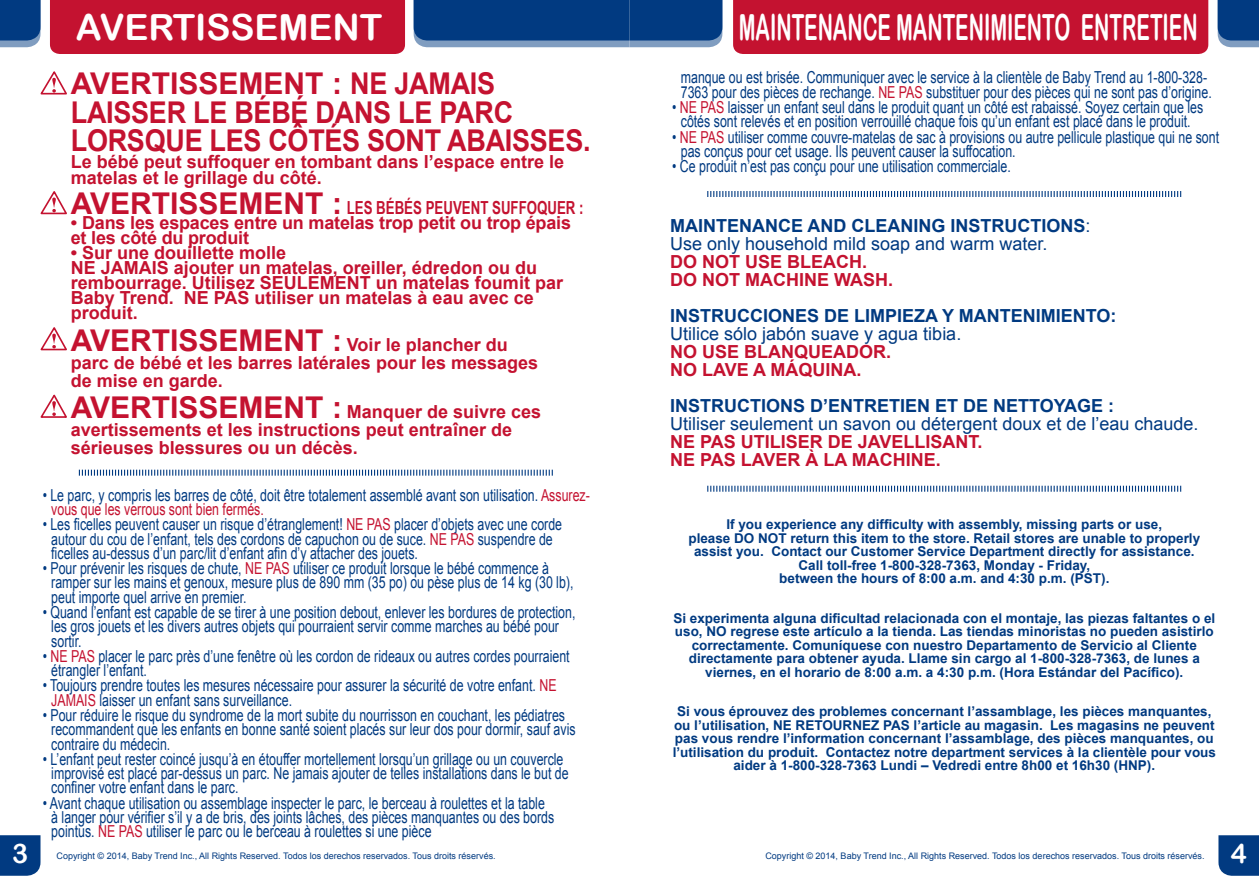
<style>
.page{position:relative;width:1259px;height:893px;background:#fff}
.page>*{position:absolute;margin:0;border:0;box-sizing:border-box;transform-origin:0 0}
.t1{font:36px "Arial Rounded MT Bold";color:#fff;scale:.56 1}
.t2{font:36px "Arial Rounded MT Bold";color:#fff}
.t3{font:700 30px/28.5px "Arial";letter-spacing:-.01em;color:#c41230}
.t4{font:27px "Arial Rounded MT Bold";color:#fff}
.t5{font:700 18px/18px "Arial";color:#c41230}
.t6{font:18px/18px "Arial";color:#013a81}
.t7{font:700 18px "Arial";color:#013a81}
.t8{font:700 18px "Arial Narrow";color:#c41230;scale:.9 1}
.t9{font:16.5px/14.2px "Arial";color:#013a81;scale:.75 1}
.t10{font:700 13.5px/13.5px "Arial";color:#013a81;text-align:center}
.t11{font:9px "Arial";color:#013a81}
.s1{font-family:"Arial";font-size:30px}
.s2{font-size:30px}
.s3{color:#c41230}
.s4{font-weight:700}
</style>
<div class="page">
<svg style="left:0;top:0;width:40px;height:47px"></svg>
<div style="left:0;top:835px;width:40px;height:41px;background:#013a81"></div>
<svg style="left:1217px;top:0;width:42px;height:47px"></svg>
<svg style="left:1218px;top:835px;width:41px;height:41px"></svg>
<div style="left:733px;top:0;width:475px;height:54px;background:#c41230"></div>
<div style="left:50px;top:0;width:355px;height:54px;background:#c41230"></div>
<svg style="left:414px;top:0;width:308px;height:47px"></svg>
<svg style="left:79px;top:470px;width:474px;height:6px"></svg>
<svg style="left:707px;top:191px;width:474px;height:6px"></svg>
<svg style="left:707px;top:486px;width:474px;height:6px"></svg>
<svg style="left:40px;top:71px;width:27px;height:24px"></svg>
<svg style="left:40px;top:191px;width:27px;height:24px"></svg>
<svg style="left:40px;top:327px;width:27px;height:24px"></svg>
<svg style="left:40px;top:394px;width:27px;height:24px"></svg>
<h1 class="t2" style="left:76px;top:6px;width:308px">AVERTISSEMENT</h1>
<h1 class="t1" style="left:739px;top:6px;width:821px">MAINTENANCE MANTENIMIENTO ENTRETIEN</h1>
<h2 class="t3" style="left:71px;top:71px;width:521px">AVERTISSEMENT : NE JAMAIS<br>LAISSER LE BÉBÉ DANS LE PARC<br>LORSQUE LES CÔTÉS SONT ABAISSES.</h2>
<p class="t5" style="left:71px;top:154px;width:495px;line-height:16.5px">Le bébé peut suffoquer en tombant dans l’espace entre le matelas et le grillage du côté.</p>
<p class="t8" style="left:71px;top:194px;width:571px"><span class="s1">AVERTISSEMENT :</span> LES BÉBÉS PEUVENT SUFFOQUER :</p>
<p class="t5" style="left:71px;top:216px;width:502px;line-height:15px">• Dans les espaces entre un matelas trop petit ou trop épais et les côté du produit</p>
<p class="t5" style="left:71px;top:246px;width:494px;line-height:15px">• Sur une douillette molle<br>NE JAMAIS ajouter un matelas, oreiller, édredon ou du rembourrage. Utilisez SEULEMENT un matelas foumit par Baby Trend. NE PAS utiliser un matelas à eau avec ce produit.</p>
<p class="t5" style="left:71px;top:336px;width:469px"><span class="s2">AVERTISSEMENT :</span> Voir le plancher du parc de bébé et les barres latérales pour les messages de mise en garde.</p>
<p class="t5" style="left:71px;top:404px;width:472px"><span class="s2">AVERTISSEMENT :</span> Manquer de suivre ces avertissements et les instructions peut entraîner de sérieuses blessures ou un décès.</p>
<p class="t9" style="left:51px;top:488px;width:719px;text-indent:-9px">• Le parc, y compris les barres de côté, doit être totalement assemblé avant son utilisation. <span class="s3">Assurez&shy;vous que les verrous sont bien fermés.</span></p>
<p class="t9" style="left:51px;top:518px;width:682px;text-indent:-9px">• Les ficelles peuvent causer un risque d’étranglement! <span class="s3">NE PAS</span> placer d’objets avec une corde autour du cou de l’enfant, tels des cordons de capuchon ou de suce. <span class="s3">NE PAS</span> suspendre de ficelles au-dessus d’un parc/lit d’enfant afin d’y attacher des jouets.</p>
<p class="t9" style="left:51px;top:561px;width:698px;text-indent:-9px">• Pour prévenir les risques de chute, <span class="s3">NE PAS</span> utiliser ce produit lorsque le bébé commence à ramper sur les mains et genoux, mesure plus de 890 mm (35 po) ou pèse plus de 14 kg (30 lb), peut importe quel arrive en premier.</p>
<p class="t9" style="left:51px;top:605px;width:700px;text-indent:-9px">• Quand l’enfant est capable de se tirer à une position debout, enlever les bordures de protection, les gros jouets et les divers autres objets qui pourraient servir comme marches au bébé pour sortir.</p>
<p class="t9" style="left:51px;top:649px;width:692px;text-indent:-9px">• <span class="s3">NE PAS</span> placer le parc près d’une fenêtre où les cordon de rideaux ou autres cordes pourraient étrangler l’enfant.</p>
<p class="t9" style="left:51px;top:679px;width:675px;text-indent:-9px">• Toujours prendre toutes les mesures nécessaire pour assurer la sécurité de votre enfant. <span class="s3">NE<br>JAMAIS</span> laisser un enfant sans surveillance.</p>
<p class="t9" style="left:51px;top:708px;width:700px;text-indent:-9px">• Pour réduire le risque du syndrome de la mort subite du nourrisson en couchant, les pédiatres recommandent que les enfants en bonne santé soient placés sur leur dos pour dormir, sauf avis contraire du médecin.</p>
<p class="t9" style="left:51px;top:752px;width:691px;text-indent:-9px">• L’enfant peut rester coincé jusqu’à en étouffer mortellement lorsqu’un grillage ou un couvercle improvisé est placé par-dessus un parc. Ne jamais ajouter de telles installations dans le but de confiner votre enfant dans le parc.</p>
<p class="t9" style="left:51px;top:796px;width:672px;text-indent:-9px">• Avant chaque utilisation ou assemblage inspecter le parc, le berceau à roulettes et la table à langer pour vérifier s’il y a de bris, des joints lâches, des pièces manquantes ou des bords pointus. <span class="s3">NE PAS</span> utiliser le parc ou le berceau à roulettes si une pièce</p>
<p class="t9" style="left:681px;top:71px;width:709px">manque ou est brisée. Communiquer avec le service à la clientèle de Baby Trend au 1-800-328-<br>7363 pour des pièces de rechange. <span class="s3">NE PAS</span> substituer pour des pièces qui ne sont pas d’origine.</p>
<p class="t9" style="left:672px;top:100px;width:709px;text-align:center">• <span class="s3">NE PAS</span> laisser un enfant seul dans le produit quant un côté est rabaissé. Soyez certain que les côtés sont relevés et en position verrouillé chaque fois qu’un enfant est placé dans le produit.</p>
<p class="t9" style="left:681px;top:130px;width:719px;text-indent:-9px">• <span class="s3">NE PAS</span> utiliser comme couvre-matelas de sac à provisions ou autre pellicule plastique qui ne sont pas conçus pour cet usage. Ils peuvent causer la suffocation.</p>
<p class="t9" style="left:672px;top:159px;width:453px">• Ce produit n’est pas conçu pour une utilisation commerciale.</p>
<p class="t6" style="left:670px;top:217px;width:422px"><span class="s4">MAINTENANCE AND CLEANING INSTRUCTIONS</span>:<br>Use only household mild soap and warm water.</p>
<p class="t5" style="left:670px;top:254px;width:224px">DO NOT USE BLEACH.<br>DO NOT MACHINE WASH.</p>
<p class="t7" style="left:670px;top:304px;width:448px">INSTRUCCIONES DE LIMPIEZA Y MANTENIMIENTO:</p>
<p class="t6" style="left:670px;top:325px;width:293px">Utilice sólo jabón suave y agua tibia.</p>
<p class="t5" style="left:670px;top:344px;width:223px">NO USE BLANQUEADOR.<br>NO LAVE A MÁQUINA.</p>
<p class="t7" style="left:670px;top:394px;width:446px">INSTRUCTIONS D’ENTRETIEN ET DE NETTOYAGE :</p>
<p class="t6" style="left:670px;top:415px;width:530px">Utiliser seulement un savon ou détergent doux et de l’eau chaude.</p>
<p class="t5" style="left:670px;top:434px;width:314px">NE PAS UTILISER DE JAVELLISANT.<br>NE PAS LAVER À LA MACHINE.</p>
<p class="t10" style="left:688px;top:518px;width:513px">If you experience any difficulty with assembly, missing parts or use,<br>please DO NOT return this item to the store. Retail stores are unable to properly assist you. Contact our Customer Service Department directly for assistance.<br>Call toll-free 1-800-328-7363, Monday - Friday,<br>between the hours of 8:00 a.m. and 4:30 p.m. (PST).</p>
<p class="t10" style="left:673px;top:612px;width:543px">Si experimenta alguna dificultad relacionada con el montaje, las piezas faltantes o el uso, NO regrese este artículo a la tienda. Las tiendas minoristas no pueden asistirlo correctamente. Comuníquese con nuestro Departamento de Servicio al Cliente directamente para obtener ayuda. Llame sin cargo al 1-800-328-7363, de lunes a viernes, en el horario de 8:00 a.m. a 4:30 p.m. (Hora Estándar del Pacífico).</p>
<p class="t10" style="left:672px;top:705px;width:545px">Si vous éprouvez des problemes concernant l’assamblage, les pièces manquantes, ou l’utilisation, NE RETOURNEZ PAS l’article au magasin. Les magasins ne peuvent pas vous rendre l’information concernant l’assamblage, des pièces manquantes, ou l’utilisation du produit. Contactez notre department services à la clientèle pour vous aider à 1-800-328-7363 Lundi – Vedredi entre 8h00 et 16h30 (HNP).</p>
<h3 class="t4" style="left:12px;top:838px;width:18px">3</h3>
<p class="t11" style="left:57px;top:850px;width:441px">Copyright © 2014, Baby Trend Inc., All Rights Reserved. Todos los derechos reservados. Tous droits réservés.</p>
<p class="t11" style="left:765px;top:850px;width:441px">Copyright © 2014, Baby Trend Inc., All Rights Reserved. Todos los derechos reservados. Tous droits réservés.</p>
<h3 class="t4" style="left:1230px;top:838px;width:18px">4</h3>
</div>
